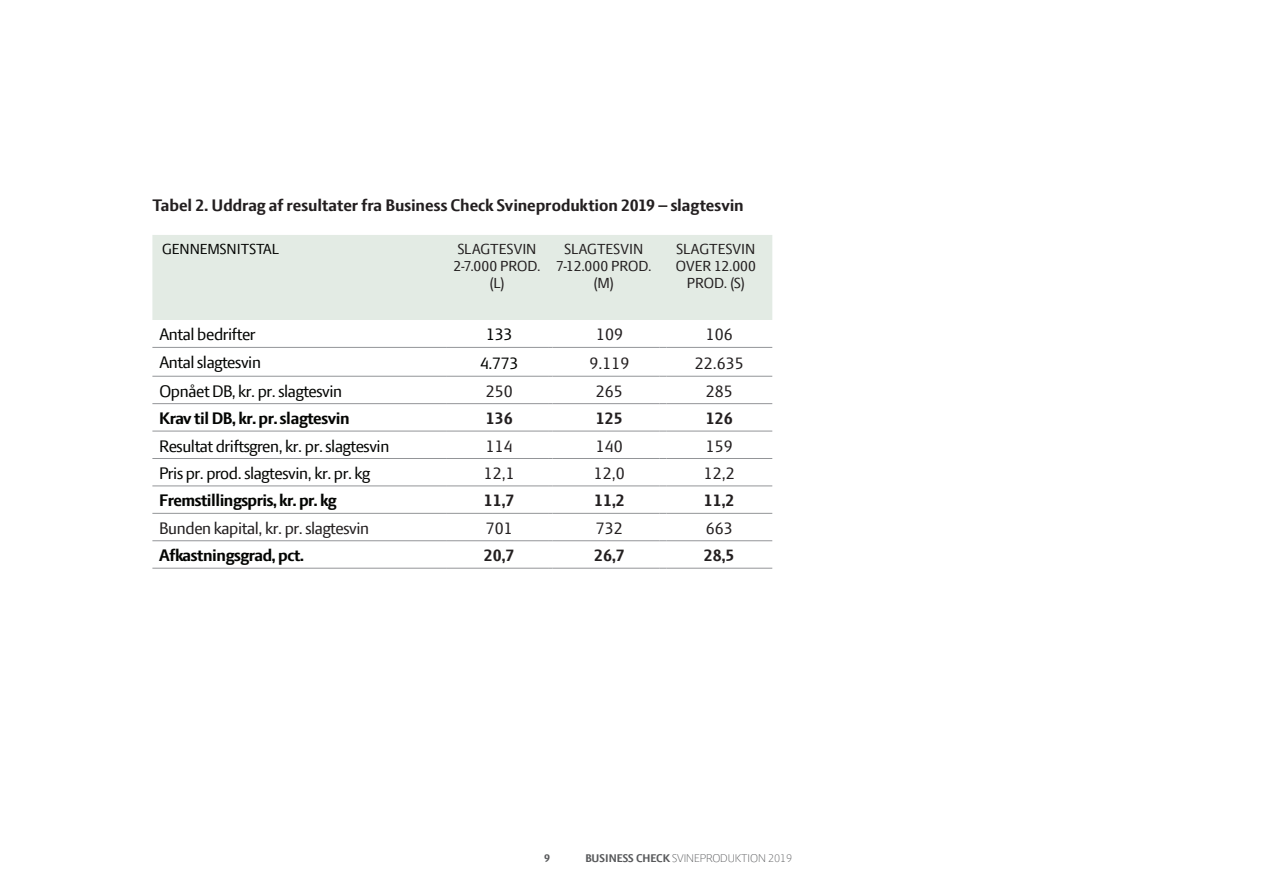
<style>
.page{position:relative;width:1263px;height:893px;background:#fff}
.page>*{position:absolute;margin:0;border:0;box-sizing:border-box;transform-origin:0 0}
.t1{font:18px "LF Press Sans";letter-spacing:-.02em;color:#040503}
.t2{font:700 18px "LF Press Sans";color:#231f20}
.t3{font:700 18px "LF Press Sans";letter-spacing:-.02em;color:#040503}
.t4{font:18px "LF Press Sans";color:#231f20}
.t5{font:18px "LF Press Sans";letter-spacing:-.02em;color:#231f20}
.t6{font:15.6px/17.4px "LF Press Sans";letter-spacing:.005em;color:#231f20;text-align:center}
.t7{font:15.6px "LF Press Sans";color:#040503}
.t8{font:300 12px "LF Press Sans";color:#57585a}
.t9{font:700 12px "LF Press Sans";color:#57585a}
.s1{font-weight:700}
</style>
<div class="page">
<div style="left:152px;top:235px;width:620px;height:85px;background:#e3ebe4"></div>
<hr style="left:152px;top:347px;width:294px;height:1px;background:#939598">
<hr style="left:446px;top:347px;width:102px;height:1px;background:#939598">
<hr style="left:552px;top:347px;width:108px;height:1px;background:#939598">
<hr style="left:666px;top:347px;width:106px;height:1px;background:#939598">
<hr style="left:152px;top:376px;width:294px;height:1px;background:#939598">
<hr style="left:446px;top:376px;width:102px;height:1px;background:#939598">
<hr style="left:552px;top:376px;width:108px;height:1px;background:#939598">
<hr style="left:666px;top:376px;width:106px;height:1px;background:#939598">
<hr style="left:152px;top:403px;width:294px;height:1px;background:#939598">
<hr style="left:446px;top:403px;width:102px;height:1px;background:#939598">
<hr style="left:552px;top:403px;width:108px;height:1px;background:#939598">
<hr style="left:666px;top:403px;width:106px;height:1px;background:#939598">
<hr style="left:152px;top:431px;width:294px;height:1px;background:#939598">
<hr style="left:446px;top:431px;width:102px;height:1px;background:#939598">
<hr style="left:552px;top:431px;width:108px;height:1px;background:#939598">
<hr style="left:666px;top:431px;width:106px;height:1px;background:#939598">
<hr style="left:152px;top:458px;width:294px;height:1px;background:#939598">
<hr style="left:446px;top:458px;width:102px;height:1px;background:#939598">
<hr style="left:552px;top:458px;width:108px;height:1px;background:#939598">
<hr style="left:666px;top:458px;width:106px;height:1px;background:#939598">
<hr style="left:152px;top:486px;width:294px;height:1px;background:#939598">
<hr style="left:446px;top:486px;width:102px;height:1px;background:#939598">
<hr style="left:552px;top:486px;width:108px;height:1px;background:#939598">
<hr style="left:666px;top:486px;width:106px;height:1px;background:#939598">
<hr style="left:152px;top:513px;width:294px;height:1px;background:#939598">
<hr style="left:446px;top:513px;width:102px;height:1px;background:#939598">
<hr style="left:552px;top:513px;width:108px;height:1px;background:#939598">
<hr style="left:666px;top:513px;width:106px;height:1px;background:#939598">
<hr style="left:152px;top:540px;width:294px;height:1px;background:#939598">
<hr style="left:446px;top:540px;width:102px;height:1px;background:#939598">
<hr style="left:552px;top:540px;width:108px;height:1px;background:#939598">
<hr style="left:666px;top:540px;width:106px;height:1px;background:#939598">
<hr style="left:152px;top:568px;width:294px;height:1px;background:#939598">
<hr style="left:446px;top:568px;width:102px;height:1px;background:#939598">
<hr style="left:552px;top:568px;width:108px;height:1px;background:#939598">
<hr style="left:666px;top:568px;width:106px;height:1px;background:#939598">
<p class="t2" style="left:152px;top:195px;width:593px">Tabel 2. Uddrag af resultater fra Business Check Svineproduktion 2019 – slagtesvin</p>
<p class="t7" style="left:162px;top:240px;width:118px">GENNEMSNITSTAL</p>
<p class="t6" style="left:454px;top:240px;width:88px">SLAGTESVIN<br>2-7.000 PROD. (L)</p>
<p class="t6" style="left:556px;top:240px;width:97px">SLAGTESVIN<br>7-12.000 PROD. (M)</p>
<p class="t6" style="left:676px;top:240px;width:82px">SLAGTESVIN<br>OVER 12.000<br>PROD. (S)</p>
<p class="t1" style="left:159px;top:324px;width:98px">Antal bedrifter</p>
<p class="t1" style="left:486px;top:324px;width:28px">133</p>
<p class="t4" style="left:596px;top:324px;width:28px">109</p>
<p class="t4" style="left:706px;top:324px;width:28px">106</p>
<p class="t1" style="left:159px;top:352px;width:103px">Antal slagtesvin</p>
<p class="t1" style="left:480px;top:352px;width:40px">4.773</p>
<p class="t4" style="left:589px;top:352px;width:41px">9.119</p>
<p class="t4" style="left:695px;top:352px;width:50px">22.635</p>
<p class="t1" style="left:159px;top:380px;width:184px">Opnået DB, kr. pr. slagtesvin</p>
<p class="t4" style="left:486px;top:380px;width:28px">250</p>
<p class="t4" style="left:596px;top:380px;width:28px">265</p>
<p class="t4" style="left:706px;top:380px;width:28px">285</p>
<p class="t3" style="left:159px;top:408px;width:192px">Krav til DB, kr. pr. slagtesvin</p>
<p class="t2" style="left:486px;top:408px;width:28px">136</p>
<p class="t2" style="left:596px;top:408px;width:28px">125</p>
<p class="t2" style="left:706px;top:408px;width:28px">126</p>
<p class="t1" style="left:159px;top:435px;width:232px">Resultat driftsgren, kr. pr. slagtesvin</p>
<p class="t4" style="left:486px;top:435px;width:28px">114</p>
<p class="t4" style="left:596px;top:435px;width:28px">140</p>
<p class="t4" style="left:706px;top:435px;width:28px">159</p>
<p class="t1" style="left:159px;top:463px;width:213px">Pris pr. prod. slagtesvin, kr. pr. kg</p>
<p class="t4" style="left:484px;top:463px;width:32px">12,1</p>
<p class="t4" style="left:594px;top:463px;width:32px">12,0</p>
<p class="t4" style="left:704px;top:463px;width:32px">12,2</p>
<p class="t3" style="left:159px;top:490px;width:179px">Fremstillingspris, kr. pr. kg</p>
<p class="t2" style="left:484px;top:490px;width:32px">11,7</p>
<p class="t2" style="left:594px;top:490px;width:32px">11,2</p>
<p class="t2" style="left:704px;top:490px;width:32px">11,2</p>
<p class="t5" style="left:159px;top:518px;width:211px">Bunden kapital, kr. pr. slagtesvin</p>
<p class="t4" style="left:486px;top:518px;width:28px">701</p>
<p class="t4" style="left:596px;top:518px;width:28px">732</p>
<p class="t4" style="left:706px;top:518px;width:28px">663</p>
<p class="t3" style="left:159px;top:545px;width:146px">Afkastningsgrad, pct.</p>
<p class="t2" style="left:484px;top:545px;width:32px">20,7</p>
<p class="t2" style="left:594px;top:545px;width:32px">26,7</p>
<p class="t2" style="left:704px;top:545px;width:32px">28,5</p>
<p class="t9" style="left:544px;top:851px;width:7px">9</p>
<p class="t8" style="left:586px;top:851px;width:208px"><span class="s1">BUSINESS CHECK</span> SVINEPRODUKTION 2019</p>
</div>
